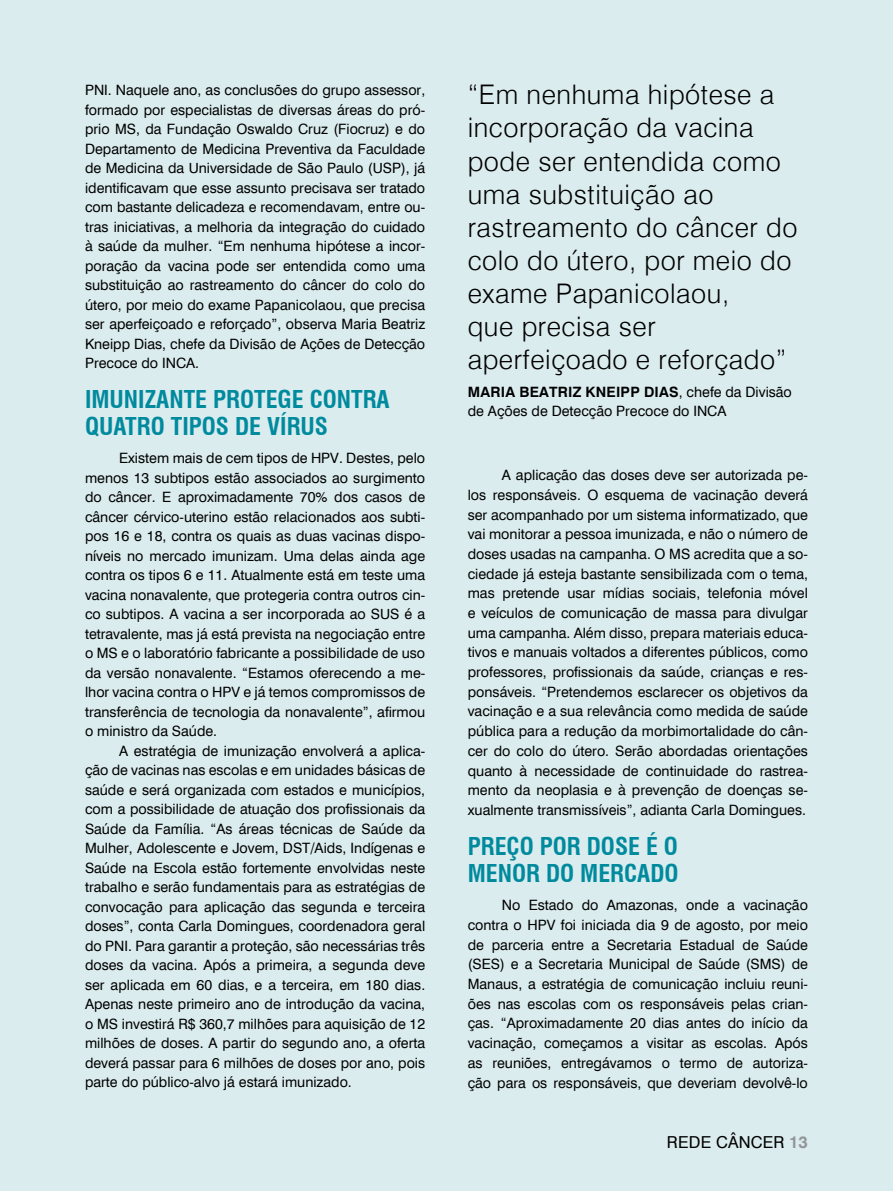
<style>
.page{position:relative;width:893px;height:1191px;background:#dbecee}
.page>*{position:absolute;margin:0;border:0;box-sizing:border-box;transform-origin:0 0}
.t1{font:300 27px/33px "Swiss 721 BT";letter-spacing:.02em;color:#000}
.t2{font:700 condensed 24px/27px "Swiss 721 BT";color:#008a9e}
.t3{font:16.5px "Swiss 721 BT";letter-spacing:.015em;color:#000}
.t4{font:700 16.5px "Swiss 721 BT";color:#939598}
.t5{font:14.25px/19.5px "Swiss 721 BT";color:#000;text-align:justify}
.s1{font-weight:700}
</style>
<div class="page">
<p class="t5" style="left:85px;top:80px;width:342px">PNI. Naquele ano, as conclusões do grupo assessor, formado por especialistas de diversas áreas do pró&shy;prio MS, da Fundação Oswaldo Cruz (Fiocruz) e do Departamento de Medicina Preventiva da Faculdade de Medicina da Universidade de São Paulo (USP), já identificavam que esse assunto precisava ser tratado com bastante delicadeza e recomendavam, entre ou&shy;tras iniciativas, a melhoria da integração do cuidado à saúde da mulher. “Em nenhuma hipótese a incor&shy;poração da vacina pode ser entendida como uma substituição ao rastreamento do câncer do colo do útero, por meio do exame Papanicolaou, que precisa ser aperfeiçoado e reforçado”, observa Maria Beatriz Kneipp Dias, chefe da Divisão de Ações de Detecção Precoce do INCA.</p>
<h2 class="t2" style="left:85px;top:386px;width:306px">IMUNIZANTE PROTEGE CONTRA<br>QUATRO TIPOS DE VÍRUS</h2>
<p class="t5" style="left:85px;top:448px;width:342px;text-indent:34px">Existem mais de cem tipos de HPV. Destes, pelo menos 13 subtipos estão associados ao surgimento do câncer. E aproximadamente 70% dos casos de câncer cérvico-uterino estão relacionados aos subti&shy;pos 16 e 18, contra os quais as duas vacinas dispo&shy;níveis no mercado imunizam. Uma delas ainda age contra os tipos 6 e 11. Atualmente está em teste uma vacina nonavalente, que protegeria contra outros cin&shy;co subtipos. A vacina a ser incorporada ao SUS é a tetravalente, mas já está prevista na negociação entre o MS e o laboratório fabricante a possibilidade de uso da versão nonavalente. “Estamos oferecendo a me&shy;lhor vacina contra o HPV e já temos compromissos de transferência de tecnologia da nonavalente”, afirmou o ministro da Saúde.</p>
<p class="t5" style="left:85px;top:741px;width:342px;text-indent:34px">A estratégia de imunização envolverá a aplica&shy;ção de vacinas nas escolas e em unidades básicas de saúde e será organizada com estados e municípios, com a possibilidade de atuação dos profissionais da Saúde da Família. “As áreas técnicas de Saúde da Mulher, Adolescente e Jovem, DST/Aids, Indígenas e Saúde na Escola estão fortemente envolvidas neste trabalho e serão fundamentais para as estratégias de convocação para aplicação das segunda e terceira doses”, conta Carla Domingues, coordenadora geral do PNI. Para garantir a proteção, são necessárias três doses da vacina. Após a primeira, a segunda deve ser aplicada em 60 dias, e a terceira, em 180 dias.<br>Apenas neste primeiro ano de introdução da vacina, o MS investirá R$ 360,7 milhões para aquisição de 12 milhões de doses. A partir do segundo ano, a oferta deverá passar para 6 milhões de doses por ano, pois parte do público-alvo já estará imunizado.</p>
<h1 class="t1" style="left:468px;top:78px;width:331px">“Em nenhuma hipótese a incorporação da vacina pode ser entendida como uma substituição ao rastreamento do câncer do colo do útero, por meio do exame Papanicolaou,<br>que precisa ser aperfeiçoado e reforçado”</h1>
<p class="t5" style="left:468px;top:382px;width:326px"><span class="s1">MARIA BEATRIZ KNEIPP DIAS</span>, chefe da Divisão de Ações de Detecção Precoce do INCA</p>
<p class="t5" style="left:468px;top:465px;width:342px;text-indent:34px">A aplicação das doses deve ser autorizada pe&shy;los responsáveis. O esquema de vacinação deverá ser acompanhado por um sistema informatizado, que vai monitorar a pessoa imunizada, e não o número de doses usadas na campanha. O MS acredita que a so&shy;ciedade já esteja bastante sensibilizada com o tema, mas pretende usar mídias sociais, telefonia móvel e veículos de comunicação de massa para divulgar uma campanha. Além disso, prepara materiais educa&shy;tivos e manuais voltados a diferentes públicos, como professores, profissionais da saúde, crianças e res&shy;ponsáveis. “Pretendemos esclarecer os objetivos da vacinação e a sua relevância como medida de saúde pública para a redução da morbimortalidade do cân&shy;cer do colo do útero. Serão abordadas orientações quanto à necessidade de continuidade do rastrea&shy;mento da neoplasia e à prevenção de doenças se&shy;xualmente transmissíveis”, adianta Carla Domingues.</p>
<h2 class="t2" style="left:468px;top:832px;width:212px">PREÇO POR DOSE É O<br>MENOR DO MERCADO</h2>
<p class="t5" style="left:468px;top:895px;width:342px;text-indent:34px">No Estado do Amazonas, onde a vacinação contra o HPV foi iniciada dia 9 de agosto, por meio de parceria entre a Secretaria Estadual de Saúde (SES) e a Secretaria Municipal de Saúde (SMS) de Manaus, a estratégia de comunicação incluiu reuni&shy;ões nas escolas com os responsáveis pelas crian&shy;ças. “Aproximadamente 20 dias antes do início da vacinação, começamos a visitar as escolas. Após as reuniões, entregávamos o termo de autoriza&shy;ção para os responsáveis, que deveriam devolvê-lo</p>
<p class="t3" style="left:667px;top:1132px;width:84px">Rede câncer</p>
<p class="t4" style="left:789px;top:1132px;width:20px">13</p>
</div>
